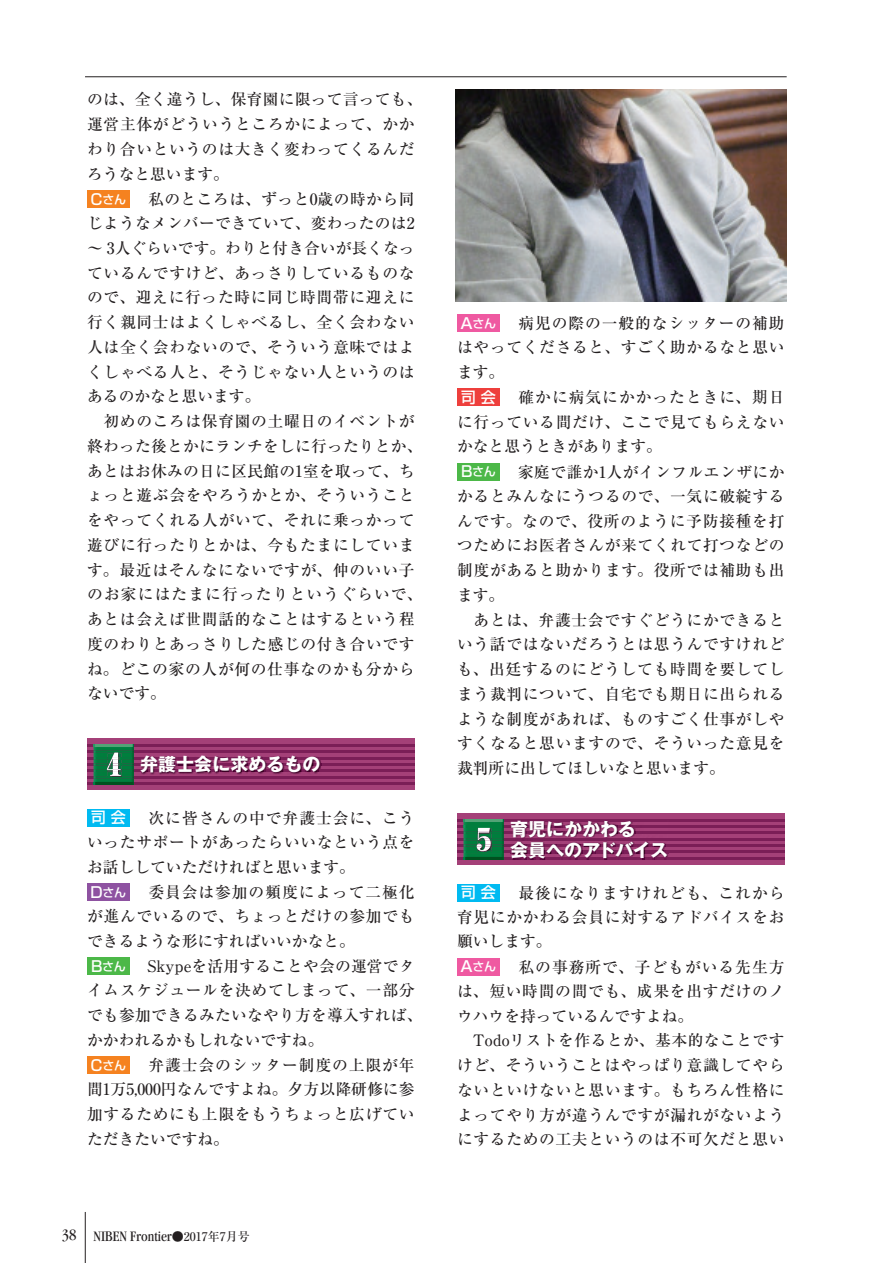
<style>
.page{position:relative;width:893px;height:1263px;background:#fff}
.page>*{position:absolute;margin:0;border:0;box-sizing:border-box;transform-origin:0 0}
.t1{font:18px/21px "Gothic MB101 Pro Bold 90 pv RKSJ H";color:#fff}
.t2{font:15.75px/24.8px "Ryumin Pro Medium 90 pv RKSJ H";letter-spacing:.045em;color:#231f20}
.t3{font:condensed 15px "Garamond";color:#231f20}
.s1{font-family:"Shin Go Pro Medium 90 pv RKSJ H";font-size:15px;color:#fff}
.s2{font-family:"Shin Go Pro Medium 90 pv RKSJ H";font-size:12px;color:#fff}
.s3{font-size:16.5px}
.s4{font-family:"Ryumin Pro Medium 90 pv RKSJ H";font-stretch:normal;font-size:12px}
</style>
<div class="page">
<div style="left:87px;top:190px;width:43px;height:17px;background:#f58220"></div>
<svg style="left:87px;top:739px;width:328px;height:51px;background:#9d3b73"></svg>
<hr style="left:87px;top:744px;width:328px;height:2px;background:#7b1e57">
<hr style="left:87px;top:751px;width:328px;height:2px;background:#7b1e57">
<hr style="left:87px;top:757px;width:328px;height:2px;background:#7b1e57">
<hr style="left:87px;top:763px;width:328px;height:2px;background:#7b1e57">
<hr style="left:87px;top:770px;width:328px;height:2px;background:#7b1e57">
<hr style="left:87px;top:776px;width:328px;height:2px;background:#7b1e57">
<hr style="left:87px;top:782px;width:328px;height:3px;background:#7b1e57">
<img style="left:94px;top:744px;width:40px;height:41px">
<img style="left:94px;top:751px;width:40px;height:2px">
<img style="left:94px;top:757px;width:40px;height:2px">
<img style="left:94px;top:763px;width:40px;height:2px">
<img style="left:94px;top:770px;width:40px;height:2px">
<img style="left:94px;top:776px;width:40px;height:2px">
<svg style="left:107px;top:752px;width:15px;height:25px"></svg>
<img style="left:141px;top:756px;width:180px;height:19px">
<img style="left:141px;top:757px;width:180px;height:2px">
<img style="left:141px;top:763px;width:180px;height:2px">
<img style="left:141px;top:770px;width:180px;height:2px">
<div style="left:87px;top:809px;width:43px;height:17px;background:#00baf1"></div>
<div style="left:87px;top:883px;width:43px;height:17px;background:#8e52a1"></div>
<div style="left:87px;top:958px;width:43px;height:17px;background:#4cb848"></div>
<div style="left:87px;top:1057px;width:43px;height:17px;background:#f58220"></div>
<div style="left:457px;top:315px;width:43px;height:17px;background:#ef59a1"></div>
<div style="left:457px;top:389px;width:43px;height:17px;background:#ee3f3c"></div>
<div style="left:457px;top:463px;width:43px;height:17px;background:#4cb848"></div>
<div style="left:457px;top:814px;width:327px;height:51px;background:#a44078"></div>
<hr style="left:457px;top:819px;width:327px;height:2px;background:#7b1e57">
<hr style="left:457px;top:825px;width:327px;height:2px;background:#7b1e57">
<hr style="left:457px;top:832px;width:327px;height:2px;background:#7b1e57">
<hr style="left:457px;top:838px;width:327px;height:2px;background:#7b1e57">
<hr style="left:457px;top:844px;width:327px;height:3px;background:#7b1e57">
<hr style="left:457px;top:851px;width:327px;height:2px;background:#7b1e57">
<hr style="left:457px;top:857px;width:327px;height:2px;background:#7b1e57">
<img style="left:463px;top:819px;width:41px;height:40px">
<img style="left:463px;top:825px;width:41px;height:2px">
<img style="left:463px;top:832px;width:41px;height:2px">
<img style="left:463px;top:838px;width:41px;height:2px">
<img style="left:463px;top:844px;width:41px;height:3px">
<img style="left:463px;top:851px;width:41px;height:2px">
<img style="left:477px;top:828px;width:14px;height:4px">
<svg style="left:477px;top:832px;width:15px;height:20px"></svg>
<img style="left:511px;top:820px;width:158px;height:40px">
<img style="left:511px;top:825px;width:158px;height:2px">
<img style="left:511px;top:832px;width:158px;height:2px">
<img style="left:511px;top:838px;width:158px;height:2px">
<img style="left:511px;top:844px;width:158px;height:3px">
<img style="left:511px;top:851px;width:158px;height:2px">
<img style="left:511px;top:857px;width:158px;height:2px">
<div style="left:457px;top:884px;width:43px;height:17px;background:#00baf1"></div>
<div style="left:457px;top:958px;width:43px;height:17px;background:#ef59a1"></div>
<img style="left:455px;top:89px;width:332px;height:213px">
<hr style="left:85px;top:77px;width:702px;height:1px;background:#231f20">
<hr style="left:85px;top:1212px;width:1px;height:51px;background:#231f20">
<p class="t2" style="left:87px;top:89px;width:337px">のは、全く違うし、保育園に限って言っても、運営主体がどういうところかによって、かかわり合いというのは大きく変わってくるんだろうなと思います。<br><span class="s1">C</span><span class="s2">さん</span>　私のところは、ずっと0歳の時から同じようなメンバーできていて、変わったのは2～ 3人ぐらいです。わりと付き合いが長くなっているんですけど、あっさりしているものなので、迎えに行った時に同じ時間帯に迎えに行く親同士はよくしゃべるし、全く会わない人は全く会わないので、そういう意味ではよくしゃべる人と、そうじゃない人というのはあるのかなと思います。<br>　初めのころは保育園の土曜日のイベントが終わった後とかにランチをしに行ったりとか、あとはお休みの日に区民館の1室を取って、ちょっと遊ぶ会をやろうかとか、そういうことをやってくれる人がいて、それに乗っかって遊びに行ったりとかは、今もたまにしています。最近はそんなにないですが、仲のいい子のお家にはたまに行ったりというぐらいで、あとは会えば世間話的なことはするという程度のわりとあっさりした感じの付き合いですね。どこの家の人が何の仕事なのかも分からないです。</p>
<p class="t1" style="left:140px;top:756px;width:181px">弁護士会に求めるもの</p>
<p class="t2" style="left:87px;top:807px;width:337px"><span class="s1">司 会</span>　次に皆さんの中で弁護士会に、こういったサポートがあったらいいなという点をお話ししていただければと思います。<br><span class="s1">D</span><span class="s2">さん</span>　委員会は参加の頻度によって二極化が進んでいるので、ちょっとだけの参加でもできるような形にすればいいかなと。<br><span class="s1">B</span><span class="s2">さん</span>　Skypeを活用することや会の運営でタイムスケジュールを決めてしまって、一部分でも参加できるみたいなやり方を導入すれば、かかわれるかもしれないですね。<br><span class="s1">C</span><span class="s2">さん</span>　弁護士会のシッター制度の上限が年間1万5,000円なんですよね。夕方以降研修に参加するためにも上限をもうちょっと広げていただきたいですね。</p>
<p class="t3" style="left:62px;top:1230px;width:189px"><span class="s3">38</span> NIBEN Frontier<span class="s4">●2017年7月号</span></p>
<p class="t2" style="left:457px;top:313px;width:329px"><span class="s1">A</span><span class="s2">さん</span>　病児の際の一般的なシッターの補助はやってくださると、すごく助かるなと思います。<br><span class="s1">司 会</span>　確かに病気にかかったときに、期日に行っている間だけ、ここで見てもらえないかなと思うときがあります。<br><span class="s1">B</span><span class="s2">さん</span>　家庭で誰か1人がインフルエンザにかかるとみんなにうつるので、一気に破綻するんです。なので、役所のように予防接種を打つためにお医者さんが来てくれて打つなどの制度があると助かります。役所では補助も出ます。<br>　あとは、弁護士会ですぐどうにかできるという話ではないだろうとは思うんですけれども、出廷するのにどうしても時間を要してしまう裁判について、自宅でも期日に出られるような制度があれば、ものすごく仕事がしやすくなると思いますので、そういった意見を裁判所に出してほしいなと思います。</p>
<p class="t1" style="left:510px;top:821px;width:159px">育児にかかわる<br>会員へのアドバイス</p>
<p class="t2" style="left:457px;top:882px;width:329px"><span class="s1">司 会</span>　最後になりますけれども、これから育児にかかわる会員に対するアドバイスをお願いします。<br><span class="s1">A</span><span class="s2">さん</span>　私の事務所で、子どもがいる先生方は、短い時間の間でも、成果を出すだけのノウハウを持っているんですよね。<br>　Todoリストを作るとか、基本的なことですけど、そういうことはやっぱり意識してやらないといけないと思います。もちろん性格によってやり方が違うんですが漏れがないようにするための工夫というのは不可欠だと思い</p>
</div>
